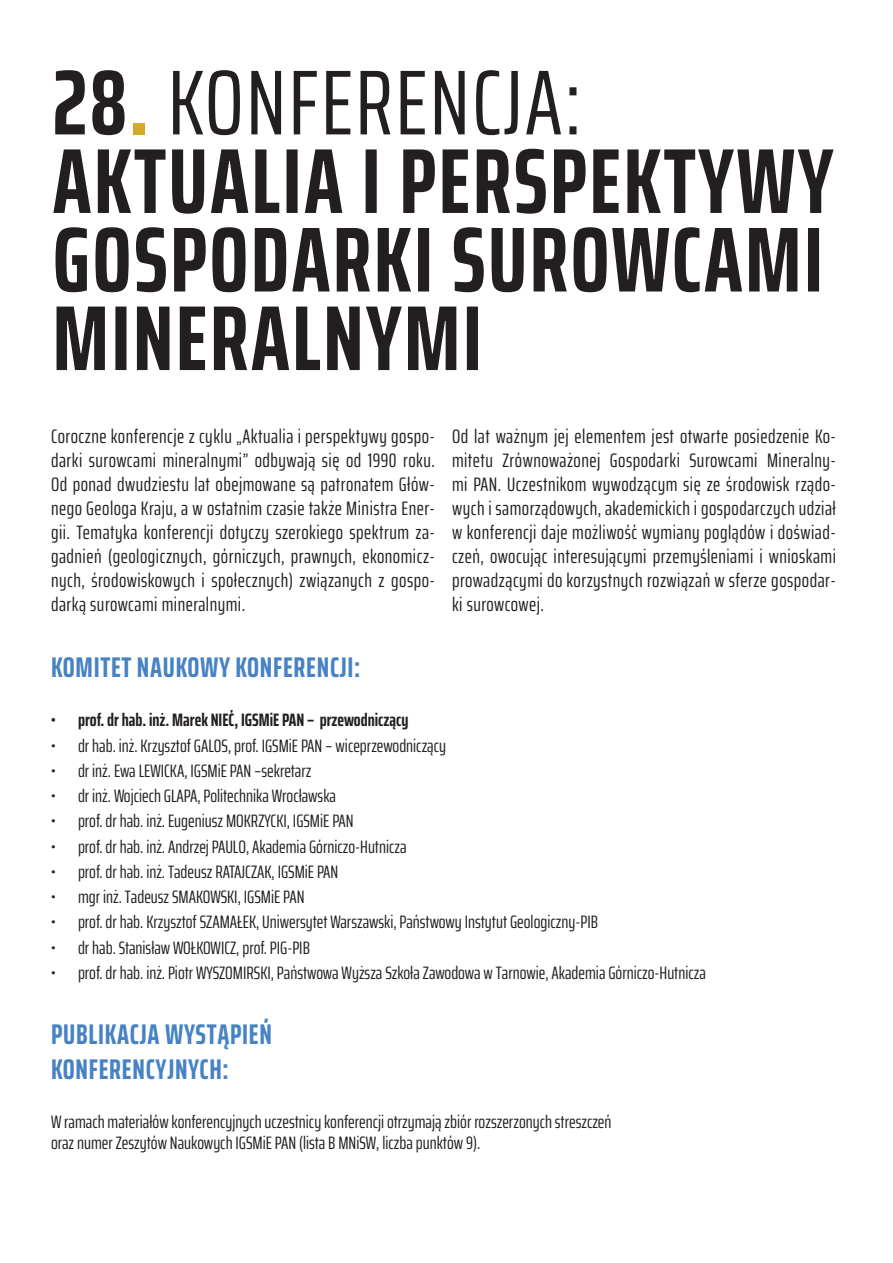
<style>
.page{position:relative;width:893px;height:1263px;background:#fff}
.page>*{position:absolute;margin:0;border:0;box-sizing:border-box;transform-origin:0 0}
.t1{font:700 extra-condensed 28.5px/34.5px "Saira";letter-spacing:.025em;color:#4783c4}
.t2{font:extra-condensed 19.5px/24px "Saira";letter-spacing:.025em;color:#231f20;text-align:justify}
.t3{font:extra-condensed 18px/21px "Saira";color:#231f20}
.t4{font:700 extra-condensed 18px "Saira";color:#231f20}
</style>
<div class="page">
<svg style="left:57px;top:307px;width:421px;height:63px"></svg>
<svg style="left:56px;top:227px;width:763px;height:65px"></svg>
<svg style="left:53px;top:149px;width:781px;height:65px"></svg>
<svg style="left:173px;top:70px;width:403px;height:65px"></svg>
<div style="left:134px;top:123px;width:11px;height:11px;background:#d4ab29"></div>
<svg style="left:55px;top:70px;width:70px;height:65px"></svg>
<p class="t2" style="left:51px;top:424px;width:385px">Coroczne konferencje z cyklu „Aktualia i perspektywy gospo&shy;darki surowcami mineralnymi” odbywają się od 1990 roku.<br>Od ponad dwudziestu lat obejmowane są patronatem Głów&shy;nego Geologa Kraju, a w ostatnim czasie także Ministra Ener&shy;gii. Tematyka konferencji dotyczy szerokiego spektrum za&shy;gadnień (geologicznych, górniczych, prawnych, ekonomicz&shy;nych, środowiskowych i społecznych) związanych z gospo&shy;darką surowcami mineralnymi.</p>
<p class="t2" style="left:452px;top:424px;width:385px">Od lat ważnym jej elementem jest otwarte posiedzenie Ko&shy;mitetu Zrównoważonej Gospodarki Surowcami Mineralny&shy;mi PAN. Uczestnikom wywodzącym się ze środowisk rządo&shy;wych i samorządowych, akademickich i gospodarczych udział w konferencji daje możliwość wymiany poglądów i doświad&shy;czeń, owocując interesującymi przemyśleniami i wnioskami prowadzącymi do korzystnych rozwiązań w sferze gospodar&shy;ki surowcowej.</p>
<h1 class="t1" style="left:51px;top:649px;width:311px">KOMITET NAUKOWY KONFERENCJI:</h1>
<p class="t4" style="left:51px;top:706px;width:359px">• prof. dr hab. inż. Marek NIEĆ, IGSMiE PAN – przewodniczący</p>
<p class="t3" style="left:51px;top:734px;width:397px">• dr hab. inż. Krzysztof GALOS, prof. IGSMiE PAN – wiceprzewodniczący</p>
<p class="t3" style="left:51px;top:760px;width:262px">• dr inż. Ewa LEWICKA, IGSMiE PAN –sekretarz</p>
<p class="t3" style="left:51px;top:785px;width:287px">• dr inż. Wojciech GLAPA, Politechnika Wrocławska</p>
<p class="t3" style="left:51px;top:810px;width:304px">• prof. dr hab. inż. Eugeniusz MOKRZYCKI, IGSMiE PAN</p>
<p class="t3" style="left:51px;top:835px;width:357px">• prof. dr hab. inż. Andrzej PAULO, Akademia Górniczo-Hutnicza</p>
<p class="t3" style="left:51px;top:861px;width:289px">• prof. dr hab. inż. Tadeusz RATAJCZAK, IGSMiE PAN</p>
<p class="t3" style="left:51px;top:886px;width:255px">• mgr inż. Tadeusz SMAKOWSKI, IGSMiE PAN</p>
<p class="t3" style="left:51px;top:911px;width:548px">• prof. dr hab. Krzysztof SZAMAŁEK, Uniwersytet Warszawski, Państwowy Instytut Geologiczny-PIB</p>
<p class="t3" style="left:51px;top:936px;width:260px">• dr hab. Stanisław WOŁKOWICZ, prof. PIG-PIB</p>
<p class="t3" style="left:51px;top:962px;width:656px">• prof. dr hab. inż. Piotr WYSZOMIRSKI, Państwowa Wyższa Szkoła Zawodowa w Tarnowie, Akademia Górniczo-Hutnicza</p>
<h1 class="t1" style="left:51px;top:1017px;width:222px">PUBLIKACJA WYSTĄPIEŃ<br>KONFERENCYJNYCH:</h1>
<p class="t3" style="left:51px;top:1111px;width:562px">W ramach materiałów konferencyjnych uczestnicy konferencji otrzymają zbiór rozszerzonych streszczeń oraz numer Zeszytów Naukowych IGSMiE PAN (lista B MNiSW, liczba punktów 9).</p>
</div>
